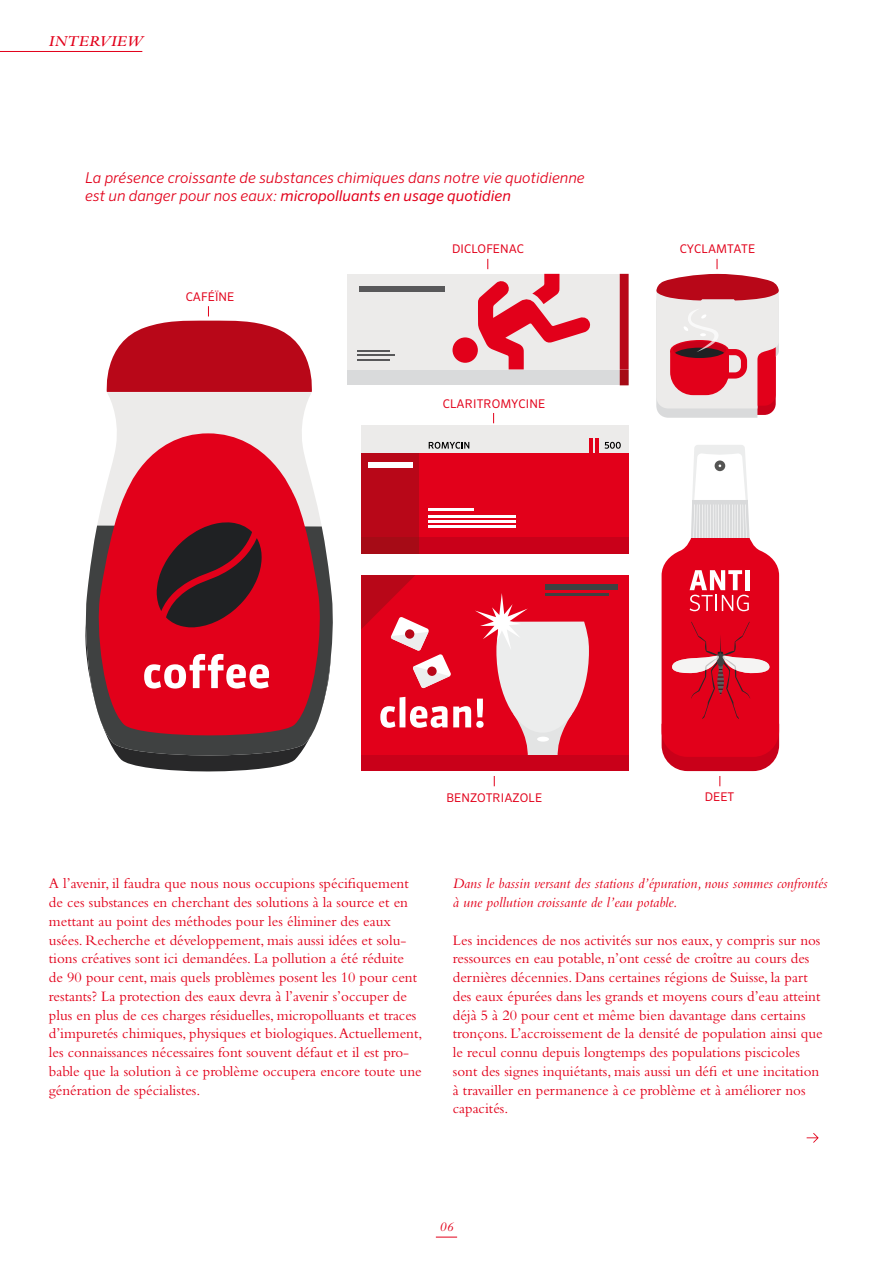
<style>
.page{position:relative;width:893px;height:1263px;background:#fff}
.page>*{position:absolute;margin:0;border:0;box-sizing:border-box;transform-origin:0 0}
.t1{font:italic 600 15.75px "Bembo";letter-spacing:.025em;color:#e2001a}
.t2{font:15px/18.8px "Bembo";color:#e2001a}
.t3{font:italic 300 15px/18.8px "Sero OT";color:#e2001a}
.t4{font:italic 15px/18.8px "Bembo";color:#e2001a}
.t5{font:italic 13.5px "Bembo";color:#e2001a}
.t6{font:12px "Sero OT";letter-spacing:.01em;color:#e2001a}
.s1{font-weight:400}
</style>
<div class="page">
<svg style="left:117px;top:755px;width:182px;height:16px;fill:#282829"></svg>
<div style="left:347px;top:289px;width:282px;height:96px;background:#d9dadb"></div>
<div style="left:361px;top:467px;width:268px;height:87px;background:#c90019"></div>
<div style="left:361px;top:467px;width:58px;height:87px;background:#a60b16"></div>
<div style="left:361px;top:425px;width:268px;height:112px;background:#ecebea"></div>
<div style="left:361px;top:453px;width:268px;height:84px;background:#e2001a"></div>
<div style="left:361px;top:453px;width:58px;height:84px;background:#b80718"></div>
<hr style="left:595px;top:438px;width:3px;height:21px;background:#e2001a">
<hr style="left:590px;top:438px;width:3px;height:21px;background:#e2001a">
<div style="left:368px;top:462px;width:45px;height:6px;background:#fff"></div>
<hr style="left:428px;top:508px;width:45px;height:3px;background:#fff">
<hr style="left:428px;top:515px;width:88px;height:2px;background:#fff">
<hr style="left:428px;top:521px;width:88px;height:2px;background:#fff">
<hr style="left:428px;top:526px;width:88px;height:2px;background:#fff">
<div style="left:361px;top:575px;width:268px;height:180px;background:#e2001a"></div>
<div style="left:545px;top:584px;width:73px;height:6px;background:#3f4141"></div>
<hr style="left:545px;top:594px;width:64px;height:2px;background:#3f4141">
<svg style="left:361px;top:575px;width:228px;height:180px"></svg>
<div style="left:405px;top:629px;width:9px;height:10px;background:#b80718;border-radius:50%"></div>
<div style="left:427px;top:666px;width:10px;height:10px;background:#b80718;border-radius:50%"></div>
<div style="left:347px;top:274px;width:282px;height:96px;background:#ecebea"></div>
<div style="left:452px;top:337px;width:26px;height:26px;background:#e2001a;border-radius:50%"></div>
<svg style="left:620px;top:274px;width:9px;height:111px"></svg>
<div style="left:359px;top:286px;width:85px;height:6px;background:#58585a"></div>
<hr style="left:357px;top:350px;width:32px;height:2px;background:#58585a">
<hr style="left:357px;top:354px;width:38px;height:2px;background:#58585a">
<hr style="left:357px;top:359px;width:32px;height:2px;background:#58585a">
<div style="left:107px;top:392px;width:205px;height:41px;background:#ecebea"></div>
<svg style="left:85px;top:537px;width:248px;height:218px;fill:#3f4141"></svg>
<svg style="left:95px;top:433px;width:229px;height:302px;background:#d62c3f"></svg>
<svg style="left:157px;top:522px;width:105px;height:105px;background:#60151f"></svg>
<svg style="left:144px;top:654px;width:125px;height:34px"></svg>
<div style="left:361px;top:755px;width:268px;height:15px;background:#c90019"></div>
<svg style="left:429px;top:442px;width:40px;height:7px"></svg>
<svg style="left:605px;top:442px;width:16px;height:7px"></svg>
<svg style="left:478px;top:259px;width:113px;height:110px"></svg>
<svg style="left:662px;top:445px;width:117px;height:341px"></svg>
<svg style="left:807px;top:1133px;width:12px;height:10px"></svg>
<svg style="left:106px;top:306px;width:206px;height:86px"></svg>
<svg style="left:656px;top:259px;width:123px;height:159px;background:#e09ba2"></svg>
<hr style="left:0;top:51px;width:142px;height:1px;background:#e2001a">
<svg style="left:436px;top:1236px;width:21px;height:1px"></svg>
<p class="t1" style="left:49px;top:33px;width:96px">INTERVIEW</p>
<p class="t3" style="left:85px;top:168px;width:501px">La présence croissante de substances chimiques dans notre vie quotidienne est un danger pour nos eaux: <span class="s1">micropolluants en usage quotidien</span></p>
<p class="t6" style="left:186px;top:290px;width:50px">CAFÉÏNE</p>
<p class="t6" style="left:452px;top:242px;width:74px">DICLOFENAC</p>
<p class="t6" style="left:680px;top:242px;width:77px">CYCLAMTATE</p>
<p class="t6" style="left:443px;top:396px;width:104px">CLARITROMYCINE</p>
<p class="t6" style="left:446px;top:790px;width:97px">BENZOTRIAZOLE</p>
<p class="t6" style="left:705px;top:790px;width:31px">DEET</p>
<p class="t2" style="left:49px;top:874px;width:375px">A l’avenir, il faudra que nous nous occupions spécifiquement de ces substances en cherchant des solutions à la source et en mettant au point des méthodes pour les éliminer des eaux usées. Recherche et développement, mais aussi idées et solu&shy;tions créatives sont ici demandées. La pollution a été réduite<br>de 90 pour cent, mais quels problèmes posent les 10 pour cent restants? La protection des eaux devra à l’avenir s’occuper de plus en plus de ces charges résiduelles, micropolluants et traces d’impuretés chimiques, physiques et biologiques. Actuellement, les connaissances nécessaires font souvent défaut et il est pro&shy;bable que la solution à ce problème occupera encore toute une génération de spécialistes.</p>
<p class="t4" style="left:453px;top:874px;width:376px">Dans le bassin versant des stations d’épuration, nous sommes confrontés à une pollution croissante de l’eau potable.</p>
<p class="t2" style="left:453px;top:930px;width:371px">Les incidences de nos activités sur nos eaux, y compris sur nos ressources en eau potable, n’ont cessé de croître au cours des dernières décennies. Dans certaines régions de Suisse, la part des eaux épurées dans les grands et moyens cours d’eau atteint déjà 5 à 20 pour cent et même bien davantage dans certains tronçons. L’accroissement de la densité de population ainsi que le recul connu depuis longtemps des populations piscicoles sont des signes inquiétants, mais aussi un défi et une incitation à travailler en permanence à ce problème et à améliorer nos capacités.</p>
<p class="t5" style="left:440px;top:1219px;width:15px">06</p>
</div>
